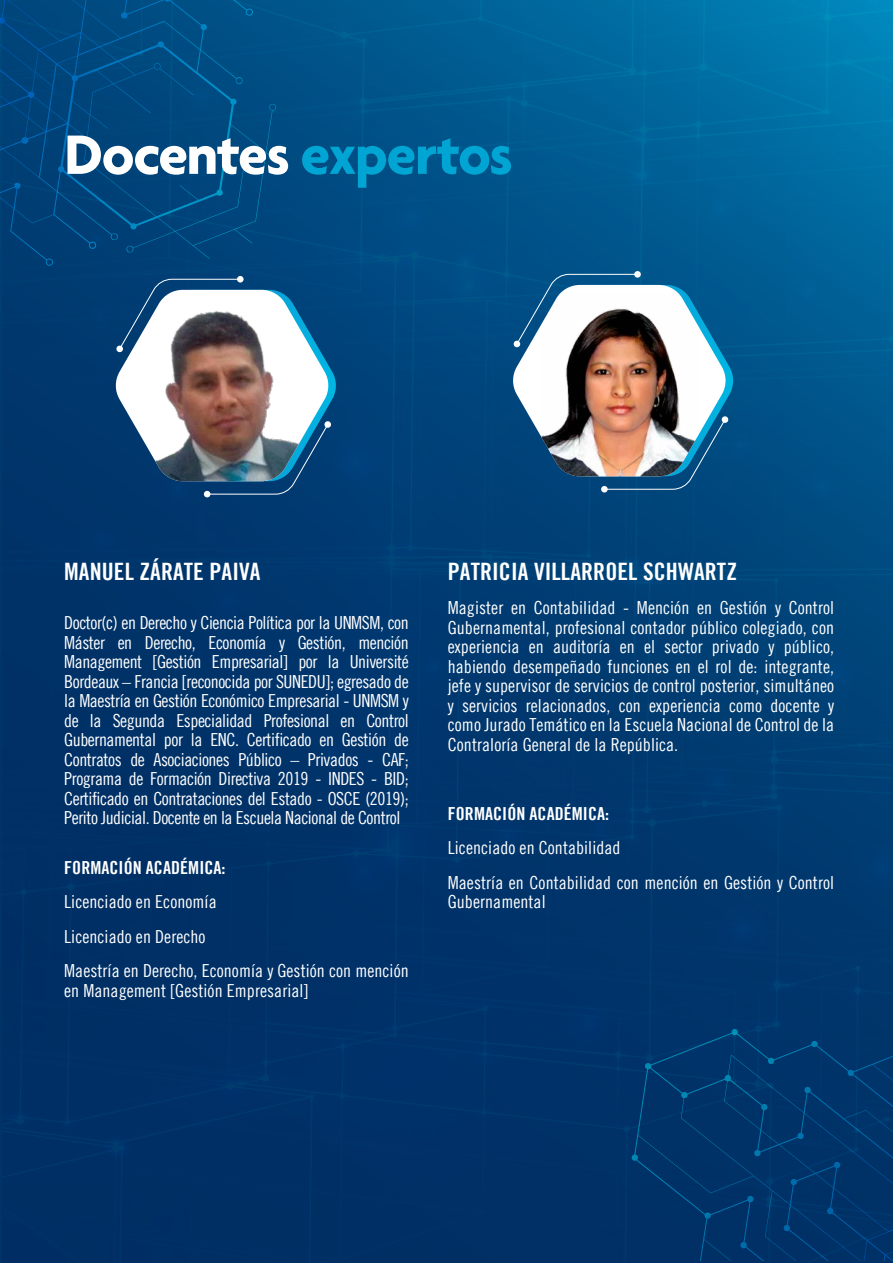
<style>
.page{position:relative;width:893px;height:1263px;background:#fff}
.page>*{position:absolute;margin:0;border:0;box-sizing:border-box;transform-origin:0 0}
.t1{font:700 60px "Agenda";letter-spacing:-.025em;color:#fff}
.t2{font:24px "Trade Gothic LT Bold Cond Twenty";letter-spacing:.005em;color:#fff}
.t3{font:18px/19.5px "Trade Gothic LT Cond Eighteen";letter-spacing:.005em;color:#fff;text-align:justify}
.t4{font:18px "Trade Gothic LT Bold Cond Twenty";letter-spacing:.005em;color:#fff}
.s1{color:#00a5d3}
</style>
<div class="page">
<img style="left:2px;top:0;width:891px;height:1263px">
<img style="left:115px;top:278px;width:222px;height:219px">
<div style="left:634px;top:271px;width:7px;height:7px;background:#fff;border-radius:50%"></div>
<div style="left:601px;top:486px;width:7px;height:6px;background:#fff;border-radius:50%"></div>
<img style="left:512px;top:273px;width:222px;height:217px">
<h1 class="t1" style="left:64px;top:118px;width:450px">Docentes <span class="s1">expertos</span></h1>
<h2 class="t2" style="left:64px;top:557px;width:198px">MANUEL ZÁRATE PAIVA</h2>
<p class="t3" style="left:64px;top:613px;width:346px">Doctor(c) en Derecho y Ciencia Política por la UNMSM, con Máster en Derecho, Economía y Gestión, mención Management [Gestión Empresarial] por la Université Bordeaux – Francia [reconocida por SUNEDU]; egresado de la Maestría en Gestión Económico Empresarial - UNMSM y de la Segunda Especialidad Profesional en Control Gubernamental por la ENC. Certificado en Gestión de Contratos de Asociaciones Público – Privados - CAF; Programa de Formación Directiva 2019 - INDES - BID; Certificado en Contrataciones del Estado - OSCE (2019); Perito Judicial. Docente en la Escuela Nacional de Control</p>
<p class="t4" style="left:64px;top:856px;width:163px">FORMACIÓN ACADÉMICA:</p>
<p class="t3" style="left:64px;top:884px;width:346px;line-height:34.5px;text-align:left">Licenciado en Economía<br>Licenciado en Derecho<br>Maestría en Derecho, Economía y Gestión con mención</p>
<p class="t3" style="left:64px;top:980px;width:246px">en Management [Gestión Empresarial]</p>
<h2 class="t2" style="left:448px;top:557px;width:291px">PATRICIA VILLARROEL SCHWARTZ</h2>
<p class="t3" style="left:448px;top:598px;width:388px">Magister en Contabilidad - Mención en Gestión y Control Gubernamental, profesional contador público colegiado, con experiencia en auditoría en el sector privado y público, habiendo desempeñado funciones en el rol de: integrante, jefe y supervisor de servicios de control posterior, simultáneo y servicios relacionados, con experiencia como docente y como Jurado Temático en la Escuela Nacional de Control de la Contraloría General de la República.</p>
<p class="t4" style="left:448px;top:802px;width:163px">FORMACIÓN ACADÉMICA:</p>
<p class="t3" style="left:448px;top:830px;width:388px;line-height:34.5px">Licenciado en Contabilidad<br>Maestría en Contabilidad con mención en Gestión y Control</p>
<p class="t3" style="left:448px;top:892px;width:99px">Gubernamental</p>
</div>
